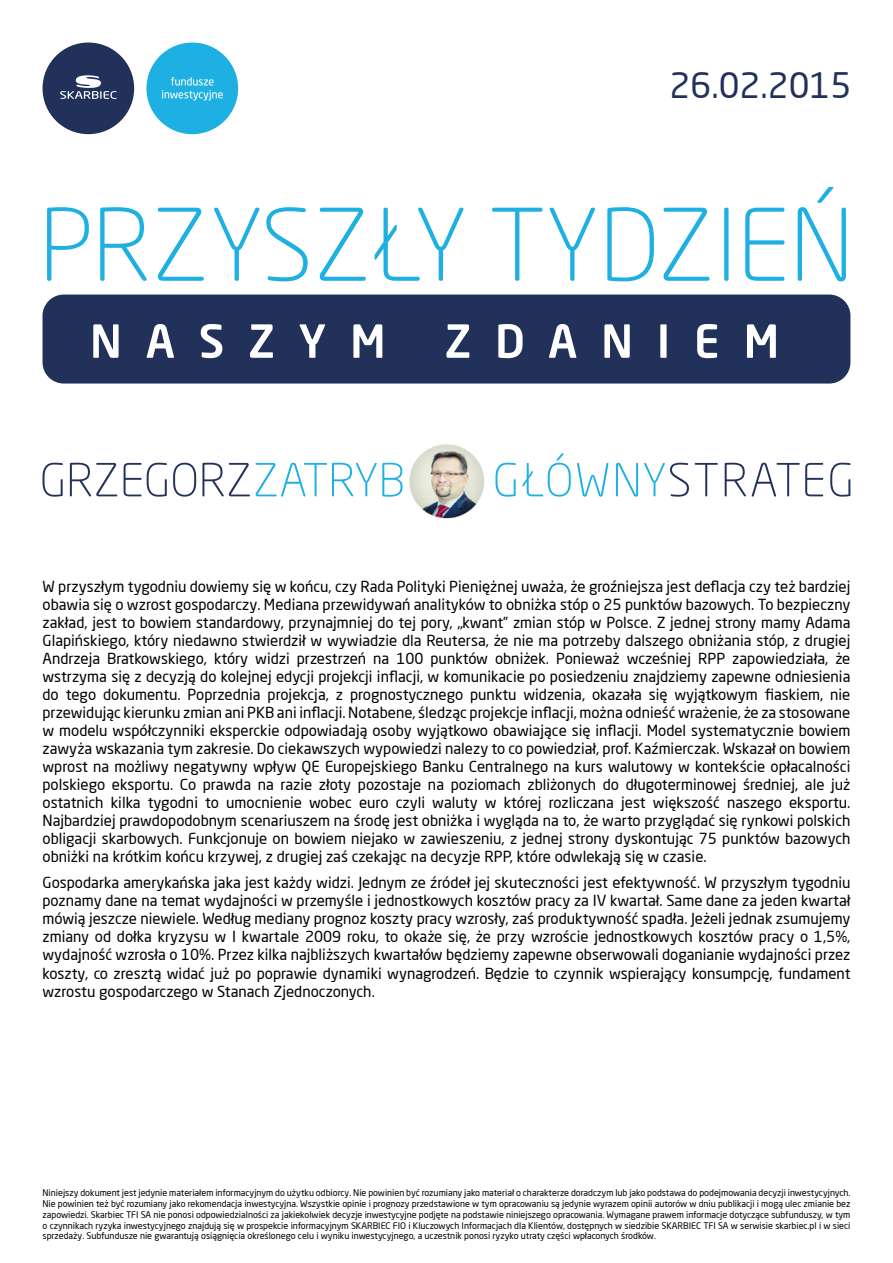
<style>
.page{position:relative;width:893px;height:1263px;background:#fff}
.page>*{position:absolute;margin:0;border:0;box-sizing:border-box;transform-origin:0 0}
.t1{font:34.5px "Neo Sans Pro";color:#21315a}
.t2{font:15px/18px "Neo Sans Pro";color:#000;text-align:justify}
.t3{font:9px/10.8px "Neo Sans Pro";color:#000;text-align:justify}
</style>
<div class="page">
<div style="left:43px;top:43px;width:91px;height:91px;background:#21315a;border-radius:50%"></div>
<div style="left:146px;top:43px;width:92px;height:91px;background:#1eb0e2;border-radius:50%"></div>
<svg style="left:60px;top:75px;width:57px;height:24px"></svg>
<svg style="left:162px;top:77px;width:61px;height:23px"></svg>
<div style="left:43px;top:295px;width:807px;height:89px;background:#21315a;border-radius:21px"></div>
<svg style="left:43px;top:463px;width:20px;height:34px"></svg>
<svg style="left:70px;top:463px;width:47px;height:33px"></svg>
<svg style="left:124px;top:463px;width:17px;height:33px"></svg>
<svg style="left:147px;top:463px;width:20px;height:34px"></svg>
<svg style="left:173px;top:463px;width:23px;height:34px"></svg>
<svg style="left:202px;top:463px;width:48px;height:33px"></svg>
<svg style="left:256px;top:463px;width:146px;height:34px"></svg>
<svg style="left:495px;top:463px;width:21px;height:34px"></svg>
<svg style="left:523px;top:453px;width:48px;height:44px"></svg>
<svg style="left:577px;top:463px;width:31px;height:34px"></svg>
<svg style="left:616px;top:463px;width:22px;height:34px"></svg>
<svg style="left:644px;top:463px;width:45px;height:34px"></svg>
<svg style="left:695px;top:463px;width:23px;height:33px"></svg>
<svg style="left:725px;top:463px;width:21px;height:33px"></svg>
<svg style="left:752px;top:463px;width:71px;height:33px"></svg>
<svg style="left:830px;top:463px;width:20px;height:34px"></svg>
<img style="left:409px;top:444px;width:75px;height:75px">
<svg style="left:93px;top:324px;width:26px;height:34px"></svg>
<svg style="left:147px;top:324px;width:27px;height:34px"></svg>
<svg style="left:201px;top:324px;width:21px;height:34px"></svg>
<svg style="left:250px;top:324px;width:23px;height:34px"></svg>
<svg style="left:300px;top:324px;width:25px;height:34px"></svg>
<svg style="left:353px;top:324px;width:29px;height:34px"></svg>
<svg style="left:446px;top:324px;width:23px;height:34px"></svg>
<svg style="left:498px;top:324px;width:25px;height:34px"></svg>
<svg style="left:549px;top:324px;width:27px;height:34px"></svg>
<svg style="left:604px;top:324px;width:26px;height:34px"></svg>
<svg style="left:660px;top:324px;width:7px;height:34px"></svg>
<svg style="left:697px;top:324px;width:20px;height:34px"></svg>
<svg style="left:747px;top:324px;width:29px;height:34px"></svg>
<svg style="left:47px;top:207px;width:42px;height:74px"></svg>
<svg style="left:100px;top:207px;width:47px;height:74px"></svg>
<svg style="left:158px;top:208px;width:46px;height:73px"></svg>
<svg style="left:214px;top:208px;width:45px;height:73px"></svg>
<svg style="left:266px;top:207px;width:42px;height:74px"></svg>
<svg style="left:320px;top:208px;width:46px;height:73px"></svg>
<svg style="left:375px;top:208px;width:89px;height:73px"></svg>
<svg style="left:492px;top:208px;width:50px;height:73px"></svg>
<svg style="left:550px;top:208px;width:45px;height:73px"></svg>
<svg style="left:607px;top:207px;width:47px;height:74px"></svg>
<svg style="left:663px;top:208px;width:46px;height:73px"></svg>
<svg style="left:724px;top:208px;width:4px;height:73px"></svg>
<svg style="left:745px;top:208px;width:39px;height:73px"></svg>
<svg style="left:798px;top:187px;width:48px;height:94px"></svg>
<h1 class="t1" style="left:670px;top:64px;width:183px">26.02.2015</h1>
<p class="t2" style="left:43px;top:577px;width:809px">W przyszłym tygodniu dowiemy się w końcu, czy Rada Polityki Pieniężnej uważa, że groźniejsza jest deflacja czy też bardziej obawia się o wzrost gospodarczy. Mediana przewidywań analityków to obniżka stóp o 25 punktów bazowych. To bezpieczny zakład, jest to bowiem standardowy, przynajmniej do tej pory, „kwant” zmian stóp w Polsce. Z jednej strony mamy Adama Glapińskiego, który niedawno stwierdził w wywiadzie dla Reutersa, że nie ma potrzeby dalszego obniżania stóp, z drugiej Andrzeja Bratkowskiego, który widzi przestrzeń na 100 punktów obniżek. Ponieważ wcześniej RPP zapowiedziała, że wstrzyma się z decyzją do kolejnej edycji projekcji inflacji, w komunikacie po posiedzeniu znajdziemy zapewne odniesienia do tego dokumentu. Poprzednia projekcja, z prognostycznego punktu widzenia, okazała się wyjątkowym fiaskiem, nie przewidując kierunku zmian ani PKB ani inflacji. Notabene, śledząc projekcje inflacji, można odnieść wrażenie, że za stosowane w modelu współczynniki eksperckie odpowiadają osoby wyjątkowo obawiające się inflacji. Model systematycznie bowiem zawyża wskazania tym zakresie. Do ciekawszych wypowiedzi nalezy to co powiedział, prof. Kaźmierczak. Wskazał on bowiem wprost na możliwy negatywny wpływ QE Europejskiego Banku Centralnego na kurs walutowy w kontekście opłacalności polskiego eksportu. Co prawda na razie złoty pozostaje na poziomach zbliżonych do długoterminowej średniej, ale już ostatnich kilka tygodni to umocnienie wobec euro czyli waluty w której rozliczana jest większość naszego eksportu.<br>Najbardziej prawdopodobnym scenariuszem na środę jest obniżka i wygląda na to, że warto przyglądać się rynkowi polskich obligacji skarbowych. Funkcjonuje on bowiem niejako w zawieszeniu, z jednej strony dyskontując 75 punktów bazowych obniżki na krótkim końcu krzywej, z drugiej zaś czekając na decyzje RPP, które odwlekają się w czasie.</p>
<p class="t2" style="left:43px;top:874px;width:809px">Gospodarka amerykańska jaka jest każdy widzi. Jednym ze źródeł jej skuteczności jest efektywność. W przyszłym tygodniu poznamy dane na temat wydajności w przemyśle i jednostkowych kosztów pracy za IV kwartał. Same dane za jeden kwartał mówią jeszcze niewiele. Według mediany prognoz koszty pracy wzrosły, zaś produktywność spadła. Jeżeli jednak zsumujemy zmiany od dołka kryzysu w I kwartale 2009 roku, to okaże się, że przy wzroście jednostkowych kosztów pracy o 1,5%, wydajność wzrosła o 10%. Przez kilka najbliższych kwartałów będziemy zapewne obserwowali doganianie wydajności przez koszty, co zresztą widać już po poprawie dynamiki wynagrodzeń. Będzie to czynnik wspierający konsumpcję, fundament wzrostu gospodarczego w Stanach Zjednoczonych.</p>
<p class="t3" style="left:43px;top:1187px;width:809px">Niniejszy dokument jest jedynie materiałem informacyjnym do użytku odbiorcy. Nie powinien być rozumiany jako materiał o charakterze doradczym lub jako podstawa do podejmowania decyzji inwestycyjnych.<br>Nie powinien też być rozumiany jako rekomendacja inwestycyjna. Wszystkie opinie i prognozy przedstawione w tym opracowaniu są jedynie wyrazem opinii autorów w dniu publikacji i mogą ulec zmianie bez zapowiedzi. Skarbiec TFI SA nie ponosi odpowiedzialności za jakiekolwiek decyzje inwestycyjne podjęte na podstawie niniejszego opracowania. Wymagane prawem informacje dotyczące subfunduszy, w tym o czynnikach ryzyka inwestycyjnego znajdują się w prospekcie informacyjnym SKARBIEC FIO i Kluczowych Informacjach dla Klientów, dostępnych w siedzibie SKARBIEC TFI SA w serwisie skarbiec.pl i w sieci sprzedaży. Subfundusze nie gwarantują osiągnięcia określonego celu i wyniku inwestycyjnego, a uczestnik ponosi ryzyko utraty części wpłaconych środków.</p>
</div>
